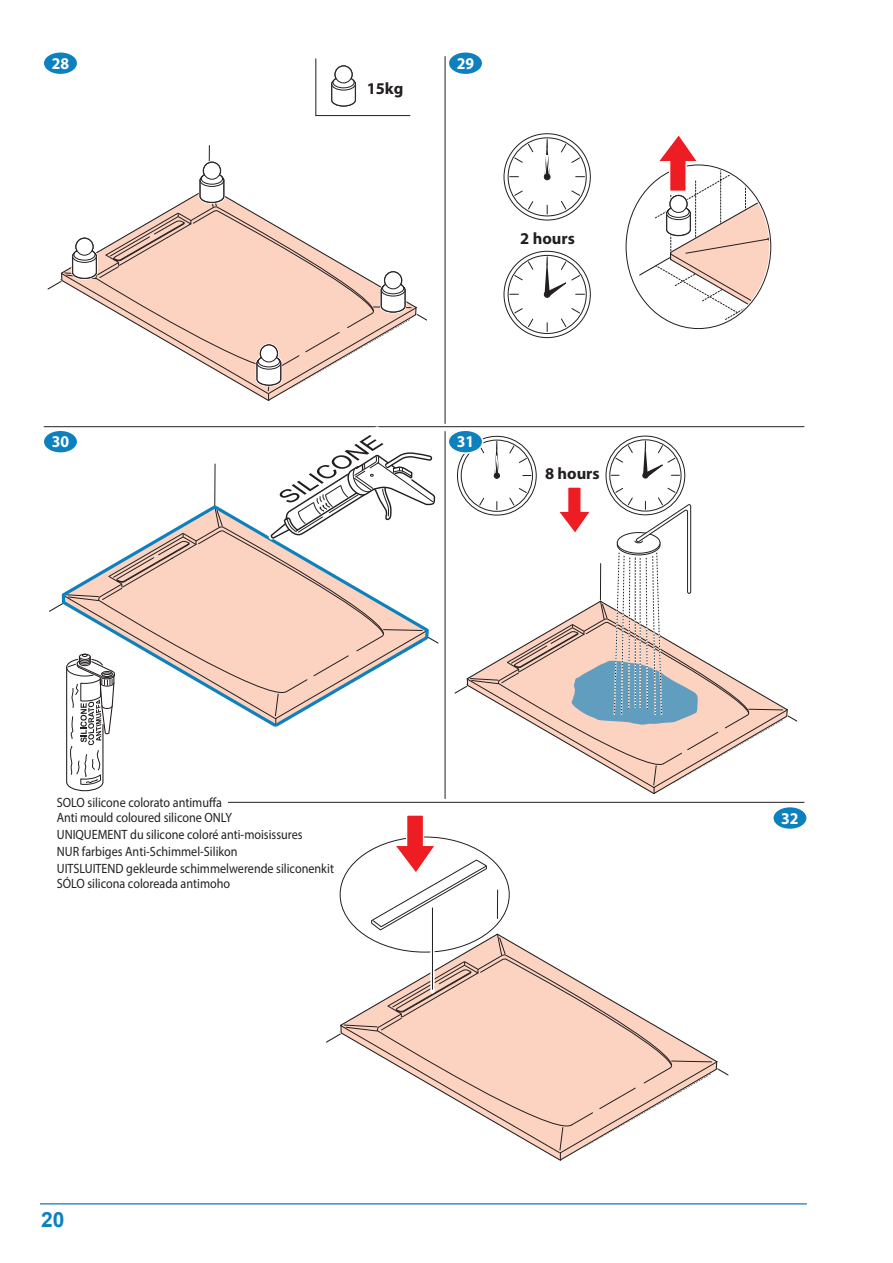
<style>
.page{position:relative;width:893px;height:1263px;background:#fff}
.page>*{position:absolute;margin:0;border:0;box-sizing:border-box;transform-origin:0 0}
.t1{font:700 21px "Arial";color:#0c81be}
.t2{font:700 16.5px "Myriad Pro";color:#231f20}
.t3{font:700 16.5px "Myriad Pro";color:#fff;scale:.95 1}
.t4{font:13.5px "Myriad Pro";color:#231f20;scale:.9 1}
</style>
<div class="page">
<hr style="left:40px;top:1203px;width:767px;height:1px;background:#3e8ec6">
<hr style="left:445px;top:56px;width:1px;height:367px;background:#231f20">
<hr style="left:445px;top:431px;width:1px;height:367px;background:#231f20">
<hr style="left:228px;top:802px;width:576px;height:1px;background:#231f20">
<hr style="left:44px;top:426px;width:760px;height:1px;background:#231f20">
<svg style="left:638px;top:136px;width:133px;height:193px"></svg>
<svg style="left:504px;top:133px;width:87px;height:87px"></svg>
<svg style="left:504px;top:251px;width:87px;height:87px"></svg>
<div style="left:544px;top:291px;width:6px;height:7px;border:1px solid #231f20;border-radius:50%"></div>
<svg style="left:315px;top:58px;width:95px;height:58px"></svg>
<svg style="left:332px;top:78px;width:23px;height:12px"></svg>
<div style="left:332px;top:78px;width:23px;height:12px;border:1px solid #231f20;border-radius:50%"></div>
<svg style="left:333px;top:77px;width:21px;height:11px"></svg>
<div style="left:333px;top:77px;width:21px;height:11px;border:1px solid #231f20;border-radius:50%"></div>
<div style="left:335px;top:66px;width:17px;height:17px;background:#fff;border-radius:50%"></div>
<div style="left:335px;top:66px;width:17px;height:17px;border:1px solid #231f20;border-radius:50%"></div>
<hr style="left:209px;top:146px;width:1px;height:41px;background:#231f20">
<svg style="left:47px;top:159px;width:381px;height:242px"></svg>
<svg style="left:200px;top:174px;width:24px;height:12px"></svg>
<div style="left:200px;top:174px;width:24px;height:13px;border:1px solid #231f20;border-radius:50%"></div>
<svg style="left:201px;top:173px;width:22px;height:11px"></svg>
<div style="left:201px;top:173px;width:22px;height:11px;border:1px solid #231f20;border-radius:50%"></div>
<div style="left:203px;top:162px;width:17px;height:17px;background:#fff;border-radius:50%"></div>
<div style="left:203px;top:162px;width:18px;height:17px;border:1px solid #231f20;border-radius:50%"></div>
<svg style="left:49px;top:435px;width:390px;height:357px"></svg>
<svg style="left:454px;top:436px;width:344px;height:358px"></svg>
<svg style="left:326px;top:815px;width:403px;height:346px"></svg>
<div style="left:43px;top:52px;width:35px;height:23px;background:#0c81be;border-radius:50%"></div>
<div style="left:43px;top:51px;width:35px;height:24px;border:2px solid #fff;border-radius:50%"></div>
<div style="left:448px;top:52px;width:35px;height:23px;background:#0c81be;border-radius:50%"></div>
<div style="left:448px;top:51px;width:35px;height:24px;border:2px solid #fff;border-radius:50%"></div>
<div style="left:43px;top:430px;width:35px;height:23px;background:#0c81be;border-radius:50%"></div>
<div style="left:43px;top:429px;width:35px;height:25px;border:2px solid #fff;border-radius:50%"></div>
<div style="left:448px;top:430px;width:35px;height:23px;background:#0c81be;border-radius:50%"></div>
<div style="left:448px;top:429px;width:35px;height:25px;border:2px solid #fff;border-radius:50%"></div>
<div style="left:773px;top:806px;width:34px;height:23px;background:#0c81be;border-radius:50%"></div>
<div style="left:772px;top:806px;width:36px;height:24px;border:2px solid #fff;border-radius:50%"></div>
<p class="t3" style="left:52px;top:52px;width:20px">28</p>
<p class="t3" style="left:457px;top:52px;width:20px">29</p>
<p class="t2" style="left:367px;top:78px;width:38px">15kg</p>
<p class="t2" style="left:520px;top:227px;width:56px">2 hours</p>
<p class="t3" style="left:52px;top:431px;width:20px">30</p>
<p class="t3" style="left:457px;top:431px;width:20px">31</p>
<p class="t2" style="left:545px;top:463px;width:56px">8 hours</p>
<p class="t4" style="left:57px;top:794px;width:185px">SOLO silicone colorato antimuffa</p>
<p class="t4" style="left:57px;top:809px;width:196px">Anti mould coloured silicone ONLY</p>
<p class="t3" style="left:781px;top:807px;width:20px">32</p>
<p class="t4" style="left:57px;top:826px;width:275px">UNIQUEMENT du silicone coloré anti-moisissures</p>
<p class="t4" style="left:57px;top:843px;width:202px">NUR farbiges Anti-Schimmel-Silikon</p>
<p class="t4" style="left:57px;top:860px;width:309px">UITSLUITEND gekleurde schimmelwerende siliconenkit</p>
<p class="t4" style="left:57px;top:875px;width:194px">SÓLO silicona coloreada antimoho</p>
<h1 class="t1" style="left:41px;top:1204px;width:25px">20</h1>
</div>
